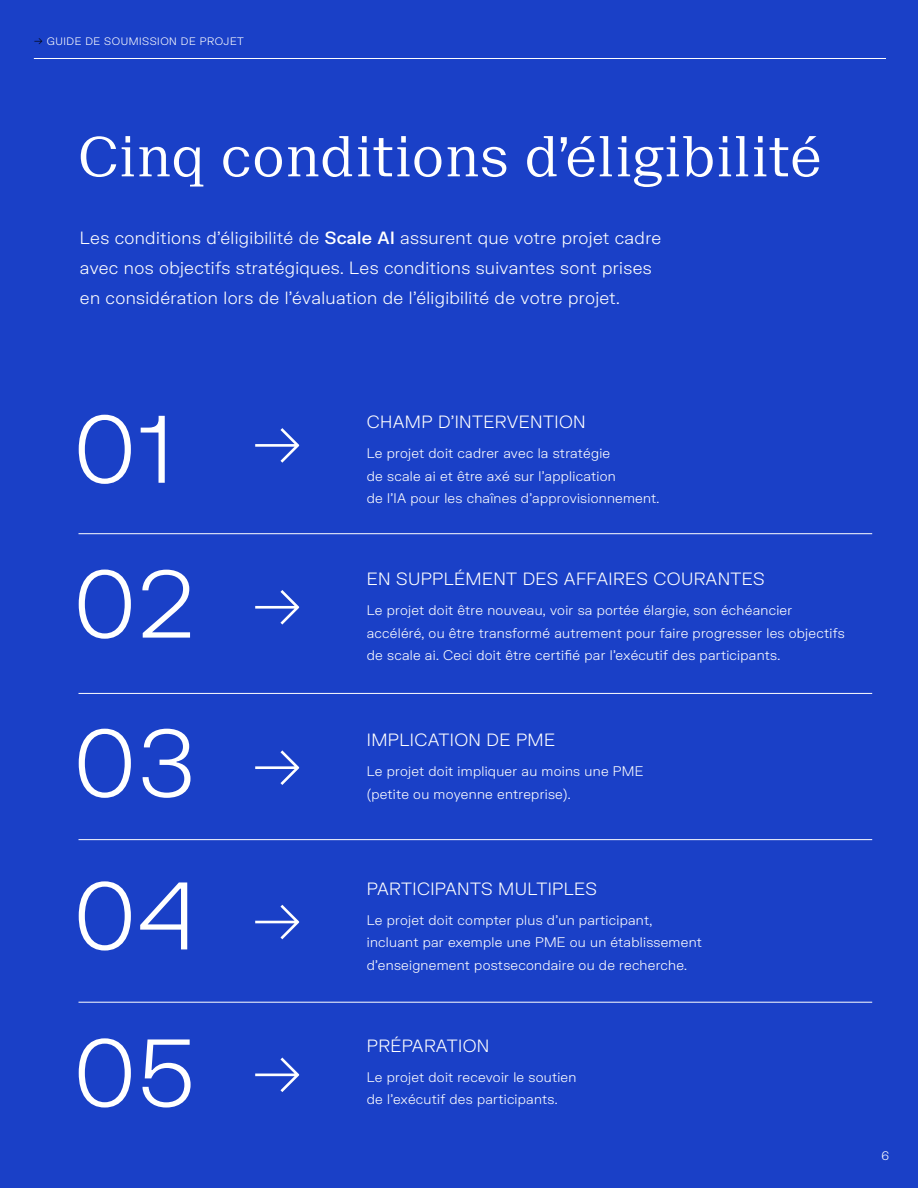
<style>
.page{position:relative;width:918px;height:1188px;background:#1a40c7}
.page>*{position:absolute;margin:0;border:0;box-sizing:border-box;transform-origin:0 0}
.t1{font:300 93px "FK Grotesk";letter-spacing:.02em;color:#fff}
.t2{font:300 60px "FK Grotesk";color:#fff}
.t3{font:300 54px "Suisse Neue";color:#fff}
.t4{font:300 17.25px/30px "FK Grotesk";letter-spacing:.02em;color:#fff}
.t5{font:300 13.5px/22.5px "FK Grotesk";letter-spacing:.02em;color:#fff}
.t6{font:300 12px "FK Grotesk";color:#fff}
.t7{font:300 10.5px "FK Grotesk";letter-spacing:.05em;color:#fff}
.s1{color:#000}
.s2{font-weight:500}
</style>
<div class="page">
<hr style="left:34px;top:58px;width:852px;height:1px;background:#fff">
<hr style="left:78px;top:533px;width:794px;height:1px;background:#fff">
<hr style="left:78px;top:693px;width:794px;height:1px;background:#fff">
<hr style="left:78px;top:839px;width:794px;height:1px;background:#fff">
<hr style="left:78px;top:1002px;width:794px;height:1px;background:#fff">
<p class="t7" style="left:34px;top:34px;width:212px"><span class="s1">→</span> GUIDE DE SOUMISSION DE PROJET</p>
<h3 class="t3" style="left:78px;top:125px;width:745px">Cinq conditions d’éligibilité</h3>
<p class="t4" style="left:80px;top:222px;width:583px">Les conditions d’éligibilité de <span class="s2">Scale AI</span> assurent que votre projet cadre avec nos objectifs stratégiques. Les conditions suivantes sont prises en considération lors de l’évaluation de l’éligibilité de votre projet.</p>
<h1 class="t1" style="left:73px;top:379px;width:101px">01</h1>
<h1 class="t1" style="left:73px;top:534px;width:123px">02</h1>
<h1 class="t1" style="left:73px;top:693px;width:124px">03</h1>
<h1 class="t1" style="left:73px;top:846px;width:124px">04</h1>
<h1 class="t1" style="left:73px;top:1003px;width:123px">05</h1>
<h2 class="t2" style="left:251px;top:400px;width:53px">→</h2>
<h2 class="t2" style="left:251px;top:562px;width:53px">→</h2>
<h2 class="t2" style="left:251px;top:723px;width:53px">→</h2>
<h2 class="t2" style="left:251px;top:877px;width:53px">→</h2>
<h2 class="t2" style="left:251px;top:1030px;width:53px">→</h2>
<p class="t4" style="left:367px;top:406px;width:220px">CHAMP D’INTERVENTION</p>
<p class="t5" style="left:367px;top:441px;width:294px">Le projet doit cadrer avec la stratégie<br>de scale ai et être axé sur l’application<br>de l’IA pour les chaînes d’approvisionnement.</p>
<p class="t4" style="left:367px;top:563px;width:399px">EN SUPPLÉMENT DES AFFAIRES COURANTES</p>
<p class="t5" style="left:367px;top:598px;width:479px">Le projet doit être nouveau, voir sa portée élargie, son échéancier accéléré, ou être transformé autrement pour faire progresser les objectifs de scale ai. Ceci doit être certifié par l’exécutif des participants.</p>
<p class="t4" style="left:367px;top:724px;width:190px">IMPLICATION DE PME</p>
<p class="t5" style="left:367px;top:759px;width:278px">Le projet doit impliquer au moins une PME (petite ou moyenne entreprise).</p>
<p class="t4" style="left:367px;top:872px;width:232px">PARTICIPANTS MULTIPLES</p>
<p class="t5" style="left:367px;top:908px;width:337px">Le projet doit compter plus d’un participant, incluant par exemple une PME ou un établissement d’enseignement postsecondaire ou de recherche.</p>
<p class="t4" style="left:367px;top:1029px;width:124px">PRÉPARATION</p>
<p class="t5" style="left:367px;top:1065px;width:211px">Le projet doit recevoir le soutien de l’exécutif des participants.</p>
<p class="t6" style="left:882px;top:1147px;width:9px">6</p>
</div>
